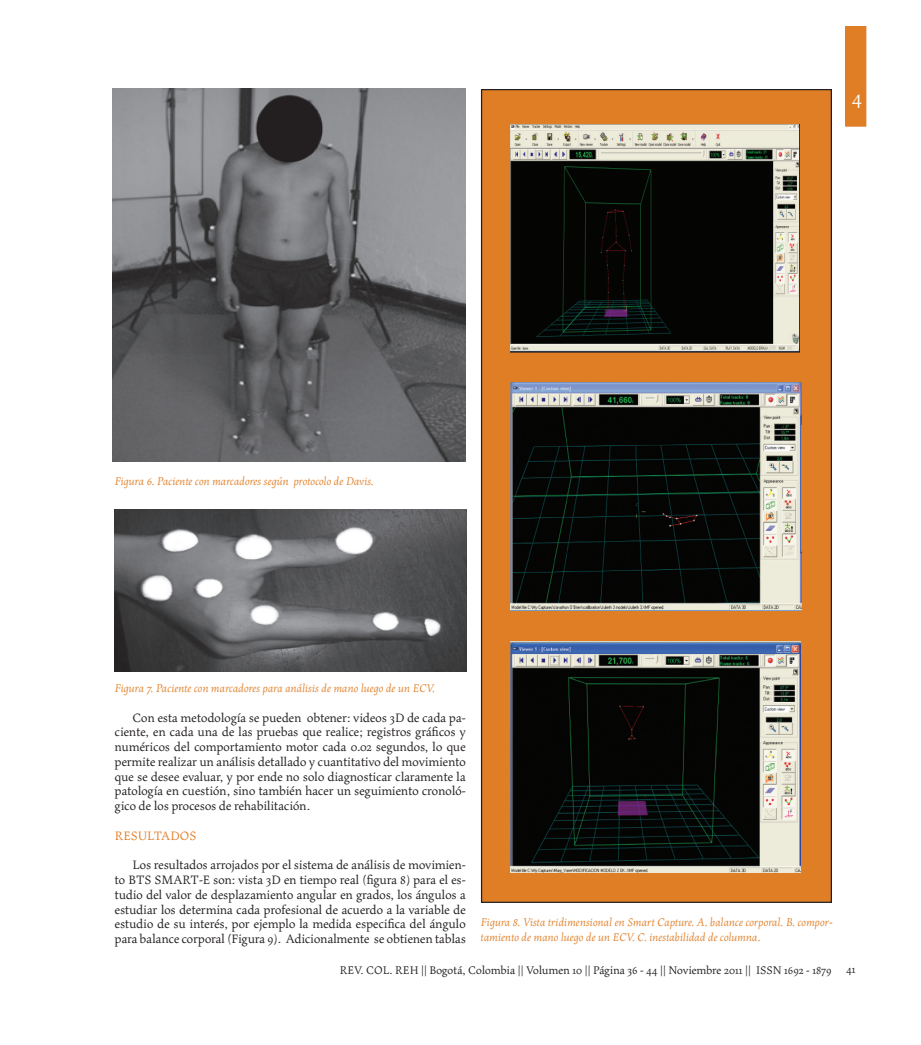
<style>
.page{position:relative;width:921px;height:1045px;background:#fff}
.page>*{position:absolute;margin:0;border:0;box-sizing:border-box;transform-origin:0 0}
.t1{font:22.5px "Maiola Pro";color:#fff}
.t2{font:13.75px/14.8px "Maiola Pro";color:#231f20;text-align:justify}
.t3{font:13.75px "Maiola Pro";color:#e07e26}
.t4{font:italic 12.5px/14.8px "Maiola Pro";color:#e07e26}
.t5{font:12.5px "Maiola Pro";color:#231f20}
</style>
<div class="page">
<img style="left:113px;top:89px;width:352px;height:372px">
<img style="left:115px;top:509px;width:351px;height:162px">
<div style="left:845px;top:26px;width:21px;height:101px;background:#e07e26"></div>
<div style="left:481px;top:90px;width:350px;height:812px;background:#e07e26"></div>
<img style="left:511px;top:382px;width:290px;height:228px">
<img style="left:511px;top:642px;width:289px;height:230px">
<svg style="left:511px;top:124px;width:288px;height:228px;background:#363732"></svg>
<h1 class="t1" style="left:851px;top:85px;width:12px">4</h1>
<p class="t4" style="left:115px;top:473px;width:260px">Figura 6. Paciente con marcadores según protocolo de Davis.</p>
<p class="t4" style="left:115px;top:681px;width:322px">Figura 7. Paciente con marcadores para análisis de mano luego de un ECV.</p>
<p class="t2" style="left:115px;top:710px;width:352px;text-indent:18px">Con esta metodología se pueden obtener: videos 3D de cada pa&shy;ciente, en cada una de las pruebas que realice; registros gráficos y numéricos del comportamiento motor cada 0.02 segundos, lo que permite realizar un análisis detallado y cuantitativo del movimiento que se desee evaluar, y por ende no solo diagnosticar claramente la patología en cuestión, sino también hacer un seguimiento cronoló&shy;gico de los procesos de rehabilitación.</p>
<p class="t3" style="left:115px;top:828px;width:83px">RESULTADOS</p>
<p class="t2" style="left:115px;top:858px;width:352px;text-indent:18px">Los resultados arrojados por el sistema de análisis de movimien&shy;to BTS SMART-E son: vista 3D en tiempo real (figura 8) para el es&shy;tudio del valor de desplazamiento angular en grados, los ángulos a estudiar los determina cada profesional de acuerdo a la variable de estudio de su interés, por ejemplo la medida especifica del ángulo para balance corporal (Figura 9). Adicionalmente se obtienen tablas</p>
<p class="t5" style="left:340px;top:963px;width:493px">REV. COL. REH || Bogotá, Colombia || Volumen 10 || Página 36 - 44 || Noviembre 2011 || ISSN 1692 - 1879</p>
<p class="t4" style="left:481px;top:915px;width:353px">Figura 8. Vista tridimensional en Smart Capture. A. balance corporal. B. compor&shy;tamiento de mano luego de un ECV. C. inestabilidad de columna.</p>
<p class="t5" style="left:846px;top:963px;width:11px">41</p>
</div>
